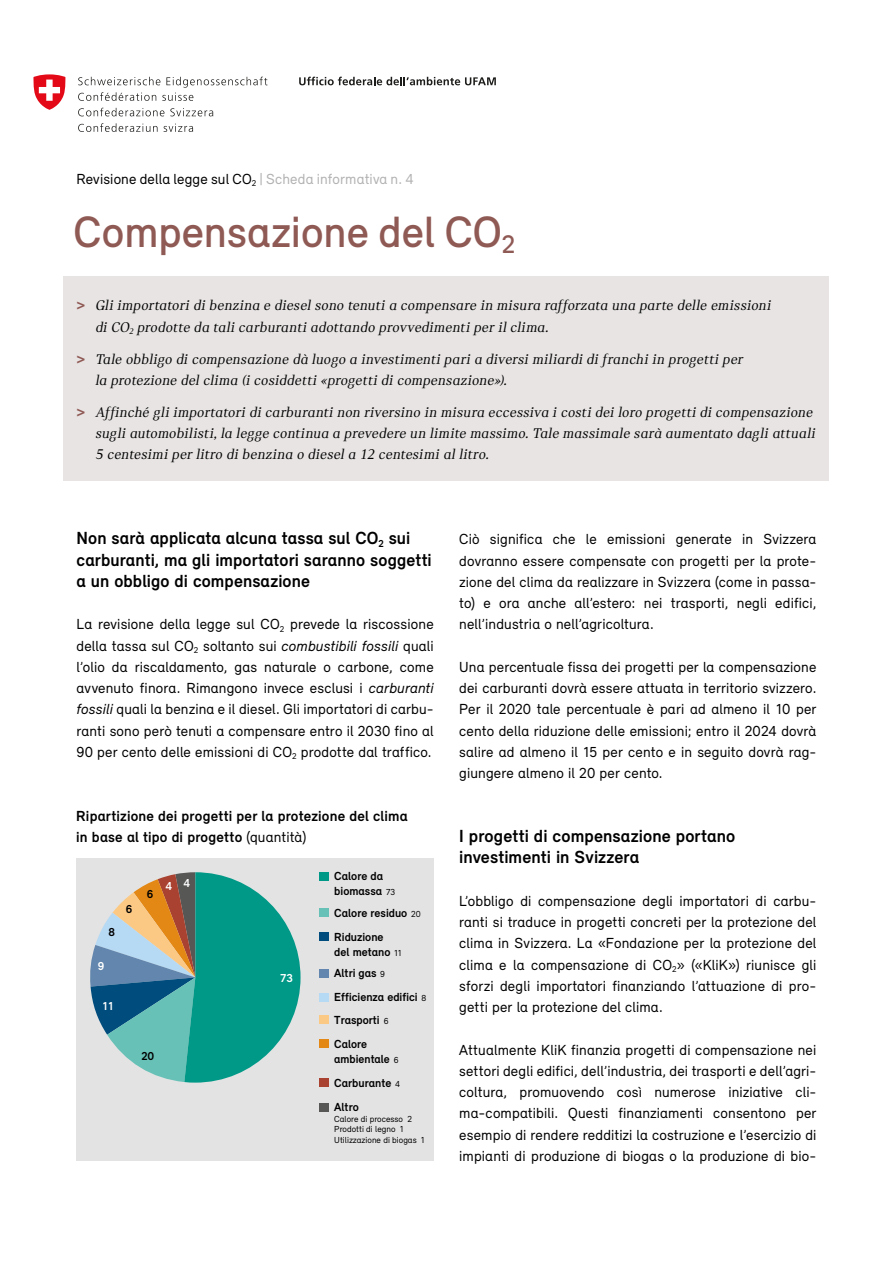
<style>
.page{position:relative;width:893px;height:1263px;background:#fff}
.page>*{position:absolute;margin:0;border:0;box-sizing:border-box;transform-origin:0 0}
._07_Kapiteltitel{font:500 45px "Relevant";color:#8f5954}
._07_Titel{font:700 18px/21.3px "Relevant";letter-spacing:.005em;color:#000}
._07_Grundtext{font:15px/21.3px "Relevant";letter-spacing:.01em;color:#000;text-align:justify}
._07_Lead{font:italic 15px/21.3px "Catalog";letter-spacing:.015em;color:#000}
._07_Untertitel{font:700 15px/21.3px "Relevant";letter-spacing:.015em;color:#000}
._07_Kapiteltitel-2{font:15px "Relevant";letter-spacing:.01em;color:#000}
.t1{font:700 12px/15px "Relevant";color:#000}
.t2{font:700 12px "Relevant";color:#fff}
.t3{font:9px/10.5px "Relevant";color:#000}
.s1{color:#b3b2b2}
.s2{font-family:"Relevant";font-weight:700;font-style:normal;font-size:16.5px;color:#8f5954}
.s3{font-style:italic}
.s4{font-weight:400}
.s5{font-weight:400;font-size:9px}
</style>
<div class="page">
<div style="left:64px;top:276px;width:765px;height:204px;background:#e8e4e4"></div>
<div style="left:77px;top:858px;width:357px;height:303px;background:#e3e3e3"></div>
<svg style="left:90px;top:872px;width:211px;height:210px"></svg>
<div style="left:319px;top:872px;width:10px;height:8px;background:#009987"></div>
<div style="left:319px;top:908px;width:10px;height:9px;background:#67c1b7"></div>
<div style="left:319px;top:932px;width:10px;height:9px;background:#004c7d"></div>
<div style="left:319px;top:969px;width:10px;height:8px;background:#6286ad"></div>
<div style="left:319px;top:993px;width:10px;height:8px;background:#b6d9f4"></div>
<div style="left:319px;top:1015px;width:10px;height:8px;background:#fcc985"></div>
<div style="left:319px;top:1040px;width:10px;height:8px;background:#e38815"></div>
<div style="left:319px;top:1079px;width:10px;height:8px;background:#a94230"></div>
<div style="left:319px;top:1103px;width:10px;height:8px;background:#575756"></div>
<svg style="left:299px;top:77px;width:197px;height:8px"></svg>
<svg style="left:78px;top:77px;width:189px;height:24px"></svg>
<svg style="left:78px;top:108px;width:86px;height:8px"></svg>
<svg style="left:170px;top:108px;width:43px;height:8px"></svg>
<svg style="left:78px;top:123px;width:80px;height:9px"></svg>
<svg style="left:164px;top:124px;width:29px;height:8px"></svg>
<svg style="left:33px;top:74px;width:33px;height:36px"></svg>
<h1 class="_07_Kapiteltitel-2" style="left:77px;top:170px;width:339px">Revisione della legge sul CO<sub>2</sub> <span class="s1">| Scheda informativa n. 4</span></h1>
<h1 class="_07_Kapiteltitel" style="left:74px;top:205px;width:443px">Compensazione del CO<sub>2</sub></h1>
<p class="_07_Lead" style="left:96px;top:295px;width:677px;text-indent:-19px"><span class="s2">&gt;</span> Gli importatori di benzina e diesel sono tenuti a compensare in misura rafforzata una parte delle emissioni di CO<sub>2</sub> prodotte da tali carburanti adottando provvedimenti per il clima.</p>
<p class="_07_Lead" style="left:96px;top:348px;width:649px;text-indent:-19px"><span class="s2">&gt;</span> Tale obbligo di compensazione dà luogo a investimenti pari a diversi miliardi di franchi in progetti per la protezione del clima (i cosiddetti «progetti di compensazione»).</p>
<p class="_07_Lead" style="left:96px;top:401px;width:722px;text-indent:-19px"><span class="s2">&gt;</span> Affinché gli importatori di carburanti non riversino in misura eccessiva i costi dei loro progetti di compensazione sugli automobilisti, la legge continua a prevedere un limite massimo. Tale massimale sarà aumentato dagli attuali<br>5 centesimi per litro di benzina o diesel a 12 centesimi al litro.</p>
<h2 class="_07_Titel" style="left:77px;top:527px;width:357px">Non sarà applicata alcuna tassa sul CO<sub>2</sub> sui carburanti, ma gli importatori saranno soggetti a un obbligo di compensazione</h2>
<p class="_07_Grundtext" style="left:77px;top:613px;width:359px">La revisione della legge sul CO<sub>2</sub> prevede la riscossione della tassa sul CO<sub>2</sub> soltanto sui <span class="s3">combustibili fossili</span> quali l’olio da riscaldamento, gas naturale o carbone, come avvenuto finora. Rimangono invece esclusi i <span class="s3">carburanti fossili</span> quali la benzina e il diesel. Gli importatori di carbu&shy;ranti sono però tenuti a compensare entro il 2030 fino al 90 per cento delle emissioni di CO<sub>2</sub> prodotte dal traffico.</p>
<h3 class="_07_Untertitel" style="left:76px;top:805px;width:333px">Ripartizione dei progetti per la protezione del clima in base al tipo di progetto <span class="s4">(quantità)</span></h3>
<p class="t1" style="left:108px;top:924px;width:8px">8</p>
<p class="t2" style="left:98px;top:959px;width:8px">9</p>
<p class="t1" style="left:126px;top:901px;width:8px">6</p>
<p class="t2" style="left:103px;top:999px;width:12px">11</p>
<p class="t1" style="left:147px;top:886px;width:8px">6</p>
<p class="t2" style="left:165px;top:877px;width:27px">4 4</p>
<p class="t1" style="left:141px;top:1048px;width:14px">20</p>
<p class="t2" style="left:281px;top:971px;width:14px">73</p>
<p class="t1" style="left:334px;top:868px;width:62px">Calore da biomassa <span class="s5">73</span></p>
<p class="t1" style="left:334px;top:900px;width:88px;line-height:24px">Calore residuo <span class="s5">20<br></span>Riduzione</p>
<p class="t1" style="left:334px;top:941px;width:69px;line-height:21.3px">del metano <span class="s5">11<br></span>Altri gas <span class="s5">9</span></p>
<p class="t1" style="left:334px;top:989px;width:94px">Efficienza edifici <span class="s5">8</span></p>
<p class="t1" style="left:334px;top:1036px;width:66px">Calore ambientale <span class="s5">6</span></p>
<p class="t1" style="left:334px;top:1071px;width:67px;line-height:24.2px">Carburante <span class="s5">4<br></span>Altro</p>
<p class="t3" style="left:334px;top:1113px;width:92px">Calore di processo 2<br>Prodotti di legno 1<br>Utilizzazione di biogas 1</p>
<p class="t1" style="left:334px;top:1012px;width:56px">Trasporti <span class="s5">6</span></p>
<p class="_07_Grundtext" style="left:459px;top:528px;width:359px">Ciò significa che le emissioni generate in Svizzera dovranno essere compensate con progetti per la prote&shy;zione del clima da realizzare in Svizzera (come in passa&shy;to) e ora anche all’estero: nei trasporti, negli edifici, nell’industria o nell’agricoltura.</p>
<p class="_07_Grundtext" style="left:459px;top:656px;width:359px">Una percentuale fissa dei progetti per la compensazione dei carburanti dovrà essere attuata in territorio svizzero.<br>Per il 2020 tale percentuale è pari ad almeno il 10 per cento della riduzione delle emissioni; entro il 2024 dovrà salire ad almeno il 15 per cento e in seguito dovrà rag&shy;giungere almeno il 20 per cento.</p>
<h2 class="_07_Titel" style="left:459px;top:825px;width:278px">I progetti di compensazione portano investimenti in Svizzera</h2>
<p class="_07_Grundtext" style="left:459px;top:890px;width:359px">L’obbligo di compensazione degli importatori di carbu&shy;ranti si traduce in progetti concreti per la protezione del clima in Svizzera. La «Fondazione per la protezione del clima e la compensazione di CO<sub>2</sub>» («KliK») riunisce gli sforzi degli importatori finanziando l’attuazione di pro&shy;getti per la protezione del clima.</p>
<p class="_07_Grundtext" style="left:459px;top:1039px;width:359px">Attualmente KliK finanzia progetti di compensazione nei settori degli edifici, dell’industria, dei trasporti e dell’agri&shy;coltura, promuovendo così numerose iniziative cli&shy;ma-compatibili. Questi finanziamenti consentono per esempio di rendere redditizi la costruzione e l’esercizio di impianti di produzione di biogas o la produzione di bio-</p>
</div>
